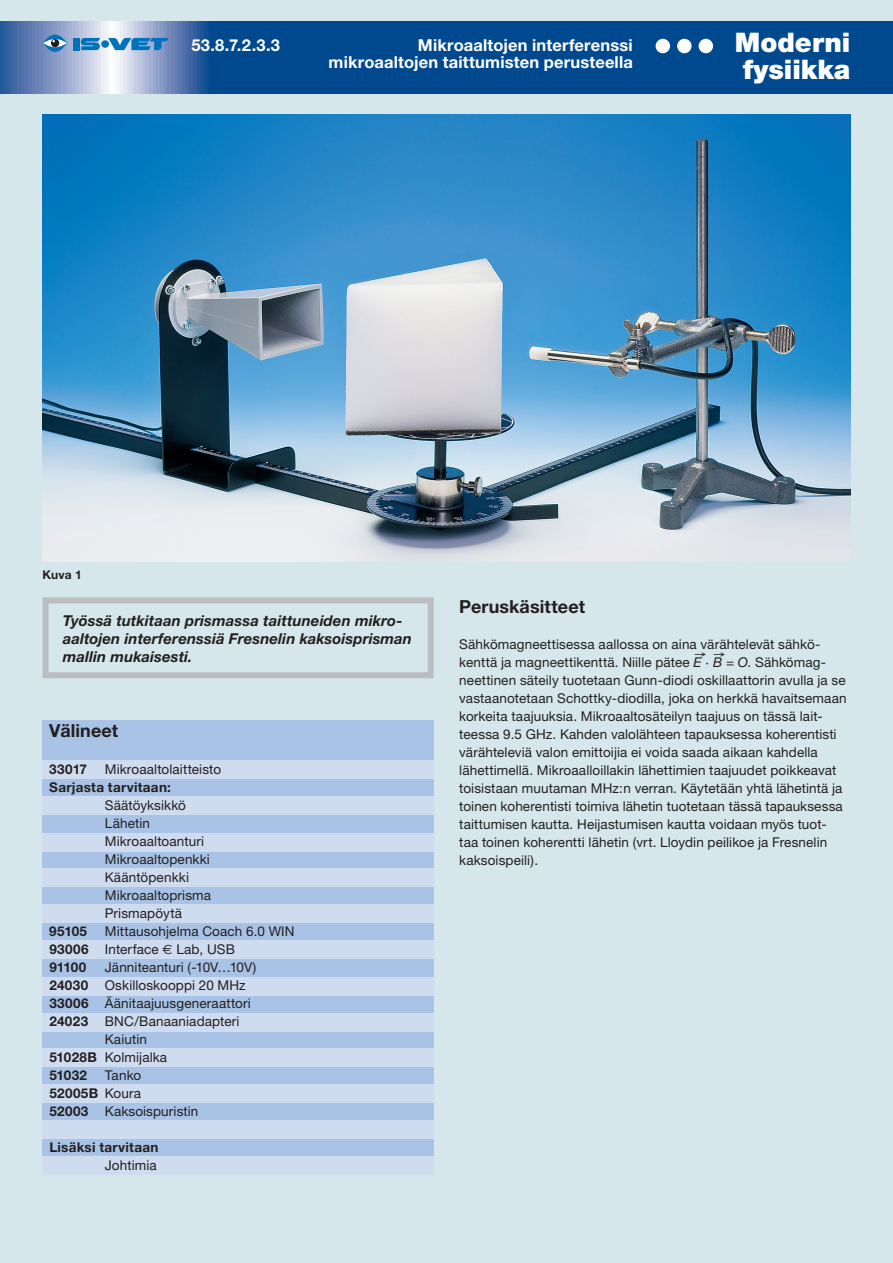
<style>
.page{position:relative;width:893px;height:1263px;background:#d5e7eb}
.page>*{position:absolute;margin:0;border:0;box-sizing:border-box;transform-origin:0 0}
.t1{font:900 27px/27px "Helvetica Neue";color:#fff}
.t2{font:700 18px "Helvetica Neue LT Std";letter-spacing:.005em;color:#231f20}
.t3{font:700 16.5px/16.5px "Helvetica Neue LT Std";letter-spacing:.01em;color:#fff;text-align:right}
.t4{font:italic 700 15px/18px "Helvetica Neue LT Std";letter-spacing:.005em;color:#231f20}
.t5{font:13.5px/18px "Helvetica Neue";letter-spacing:.01em;color:#231f20}
.t6{font:700 13.5px "Helvetica Neue LT Std";letter-spacing:.02em;color:#231f20}
.t7{font:700 12px "Helvetica Neue LT Std";color:#231f20}
.s1{font-family:"Helvetica Neue LT Std";font-weight:700}
.s2{font-family:"Euro Sans"}
.s3{font-family:"Helvetica Neue";font-weight:400}
.s4{font-style:italic}
</style>
<div class="page">
<svg style="left:0;top:21px;width:893px;height:73px;background:#1e5b9a"></svg>
<svg style="left:43px;top:35px;width:24px;height:17px"></svg>
<svg style="left:43px;top:39px;width:24px;height:8px"></svg>
<svg style="left:51px;top:39px;width:8px;height:8px"></svg>
<div style="left:73px;top:38px;width:7px;height:12px;background:#0072bc"></div>
<svg style="left:81px;top:38px;width:19px;height:12px"></svg>
<svg style="left:108px;top:38px;width:60px;height:12px"></svg>
<div style="left:101px;top:40px;width:8px;height:8px;background:#0072bc;border-radius:50%"></div>
<div style="left:699px;top:40px;width:13px;height:13px;background:#fff;border-radius:50%"></div>
<div style="left:699px;top:39px;width:14px;height:14px;border:2px solid #fff;border-radius:50%"></div>
<div style="left:678px;top:40px;width:13px;height:13px;background:#fff;border-radius:50%"></div>
<div style="left:677px;top:39px;width:15px;height:14px;border:2px solid #fff;border-radius:50%"></div>
<div style="left:656px;top:40px;width:13px;height:13px;background:#fff;border-radius:50%"></div>
<div style="left:656px;top:39px;width:14px;height:14px;border:2px solid #fff;border-radius:50%"></div>
<div style="left:43px;top:597px;width:391px;height:81px;border:6px solid #bcbdc0"></div>
<img style="left:43px;top:115px;width:807px;height:446px">
<div style="left:43px;top:720px;width:391px;height:453px;background:#a8c3e5"></div>
<div style="left:43px;top:761px;width:391px;height:18px;background:#cfdbef"></div>
<div style="left:43px;top:868px;width:391px;height:19px;background:#cfdbef"></div>
<div style="left:43px;top:977px;width:391px;height:18px;background:#cfdbef"></div>
<div style="left:43px;top:1121px;width:391px;height:18px;background:#cfdbef"></div>
<div style="left:43px;top:797px;width:391px;height:18px;background:#cfdbef"></div>
<div style="left:43px;top:904px;width:391px;height:19px;background:#cfdbef"></div>
<div style="left:43px;top:1048px;width:391px;height:18px;background:#cfdbef"></div>
<div style="left:43px;top:1013px;width:391px;height:18px;background:#cfdbef"></div>
<div style="left:43px;top:1157px;width:391px;height:18px;background:#cfdbef"></div>
<div style="left:43px;top:833px;width:391px;height:18px;background:#cfdbef"></div>
<div style="left:43px;top:941px;width:391px;height:18px;background:#cfdbef"></div>
<div style="left:43px;top:1084px;width:391px;height:19px;background:#cfdbef"></div>
<p class="t3" style="left:191px;top:37px;width:90px">53.8.7.2.3.3</p>
<p class="t3" style="left:329px;top:37px;width:306px">Mikroaaltojen interferenssi mikroaaltojen taittumisten perusteella</p>
<h1 class="t1" style="left:735px;top:29px;width:117px">Moderni fysiikka</h1>
<p class="t7" style="left:43px;top:567px;width:41px">Kuva 1</p>
<p class="t4" style="left:63px;top:611px;width:351px">Työssä tutkitaan prismassa taittuneiden mikro&shy;aaltojen interferenssiä Fresnelin kaksoisprisman mallin mukaisesti.</p>
<h2 class="t2" style="left:49px;top:719px;width:70px">Välineet</h2>
<p class="t6" style="left:49px;top:761px;width:39px">33017</p>
<p class="t5" style="left:105px;top:760px;width:118px">Mikroaaltolaitteisto</p>
<p class="t6" style="left:49px;top:779px;width:123px">Sarjasta tarvitaan:</p>
<p class="t5" style="left:105px;top:796px;width:108px">Säätöyksikkö<br>Lähetin<br>Mikroaaltoanturi<br>Mikroaaltopenkki<br>Kääntöpenkki<br>Mikroaaltoprisma<br>Prismapöytä</p>
<p class="t6" style="left:49px;top:923px;width:39px">95105</p>
<p class="t5" style="left:49px;top:922px;width:247px;text-indent:55px">Mittausohjelma Coach 6.0 WIN<br><span class="s1">93006</span> Interface <span class="s2">e</span> Lab, USB</p>
<p class="t6" style="left:49px;top:959px;width:38px">91100</p>
<p class="t5" style="left:105px;top:958px;width:153px">Jänniteanturi (-10V…10V)</p>
<p class="t5" style="left:49px;top:976px;width:198px"><span class="s1">24030</span> Oskilloskooppi 20 MHz</p>
<p class="t5" style="left:49px;top:994px;width:203px"><span class="s1">33006</span> Äänitaajuusgeneraattori</p>
<p class="t5" style="left:49px;top:1012px;width:192px"><span class="s1">24023</span> BNC/Banaaniadapteri</p>
<p class="t5" style="left:105px;top:1030px;width:44px">Kaiutin</p>
<p class="t5" style="left:49px;top:1048px;width:119px"><span class="s1">51028B</span> Kolmijalka</p>
<p class="t6" style="left:49px;top:1067px;width:39px">51032</p>
<p class="t5" style="left:105px;top:1066px;width:38px">Tanko</p>
<p class="t6" style="left:49px;top:1085px;width:93px">52005B <span class="s3">Koura</span></p>
<p class="t5" style="left:49px;top:1102px;width:151px"><span class="s1">52003</span> Kaksoispuristin</p>
<p class="t6" style="left:49px;top:1139px;width:111px">Lisäksi tarvitaan</p>
<p class="t5" style="left:105px;top:1156px;width:53px">Johtimia</p>
<h2 class="t2" style="left:459px;top:596px;width:127px">Peruskäsitteet</h2>
<p class="t5" style="left:459px;top:635px;width:389px">Sähkömagneettisessa aallossa on aina värähtelevät sähkö&shy;kenttä ja magneettikenttä. Niille pätee <span class="s4">E · B = O</span>. Sähkömag&shy;neettinen säteily tuotetaan Gunn-diodi oskillaattorin avulla ja se vastaanotetaan Schottky-diodilla, joka on herkkä havaitsemaan korkeita taajuuksia. Mikroaaltosäteilyn taajuus on tässä lait&shy;teessa 9.5 GHz. Kahden valolähteen tapauksessa koherentisti värähteleviä valon emittoijia ei voida saada aikaan kahdella lähettimellä. Mikroaalloillakin lähettimien taajuudet poikkeavat toisistaan muutaman MHz:n verran. Käytetään yhtä lähetintä ja toinen koherentisti toimiva lähetin tuotetaan tässä tapauksessa taittumisen kautta. Heijastumisen kautta voidaan myös tuot&shy;taa toinen koherentti lähetin (vrt. Lloydin peilikoe ja Fresnelin kaksoispeili).</p>
</div>
